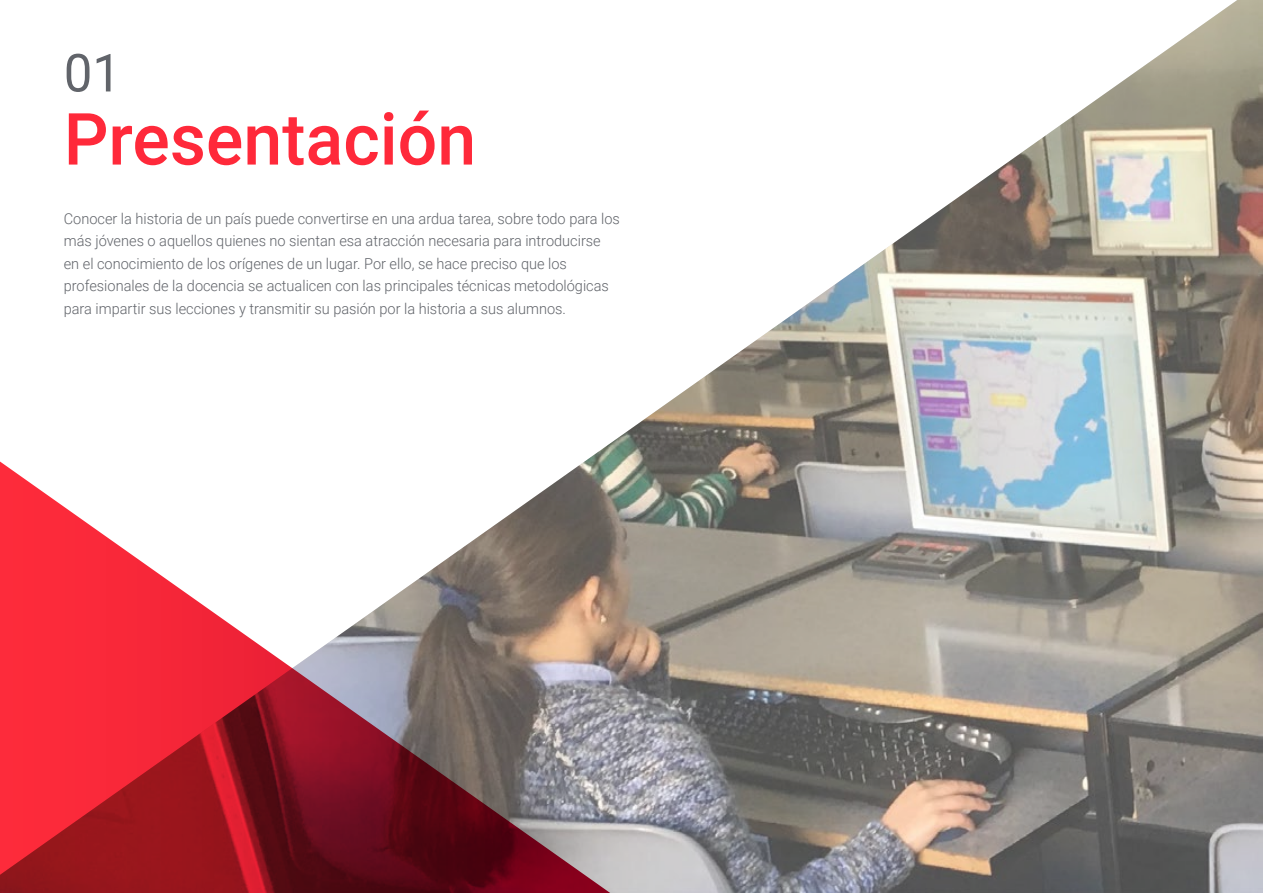
<style>
.page{position:relative;width:1263px;height:893px;background:#fff}
.page>*{position:absolute;margin:0;border:0;box-sizing:border-box;transform-origin:0 0}
.t1{font:500 72px "Roboto";color:#ff293a}
.t2{font:52.5px "Roboto";color:#61646a}
.t3{font:300 15px/22.5px "Roboto";color:#61646a}
</style>
<div class="page">
<img style="left:606px;top:0;width:657px;height:893px">
<svg style="left:0;top:446px;width:640px;height:447px"></svg>
<h2 class="t2" style="left:64px;top:36px;width:59px">01</h2>
<h1 class="t1" style="left:64px;top:89px;width:414px">Presentación</h1>
<p class="t3" style="left:64px;top:207px;width:558px">Conocer la historia de un país puede convertirse en una ardua tarea, sobre todo para los más jóvenes o aquellos quienes no sientan esa atracción necesaria para introducirse en el conocimiento de los orígenes de un lugar. Por ello, se hace preciso que los profesionales de la docencia se actualicen con las principales técnicas metodológicas para impartir sus lecciones y transmitir su pasión por la historia a sus alumnos.</p>
</div>
